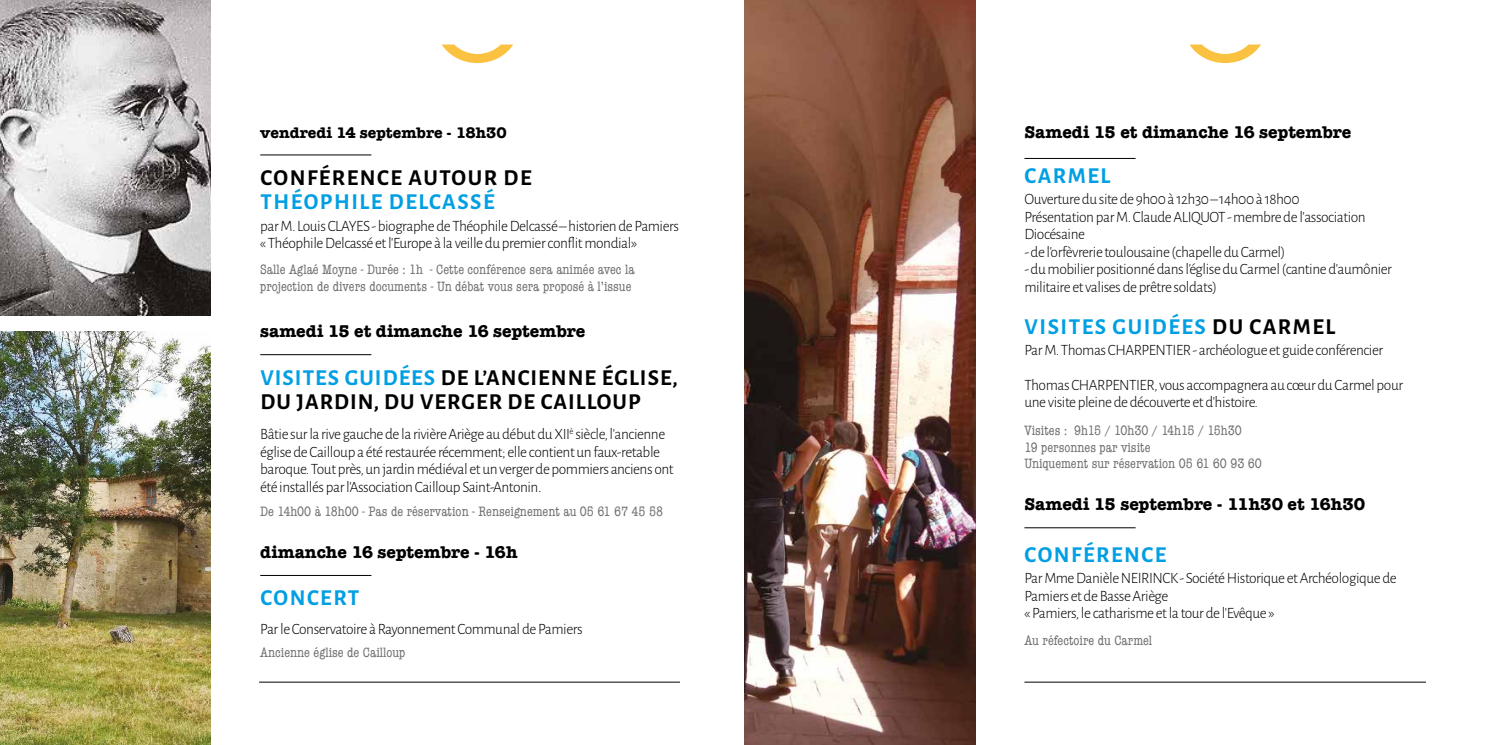
<style>
.page{position:relative;width:1489px;height:745px;background:#fff}
.page>*{position:absolute;margin:0;border:0;box-sizing:border-box;transform-origin:0 0}
.t1{font:700 22.75px "Alegreya Sans";letter-spacing:.065em;color:#009fe3}
.t2{font:700 22.75px/24.5px "Alegreya Sans";letter-spacing:.045em;color:#000}
.t3{font:700 22.75px "Alegreya Sans";letter-spacing:.065em;color:#000}
.t4{font:700 17.5px "American Typewriter";color:#000}
.t5{font:300 15.75px/17.5px "Alegreya Sans";letter-spacing:-.03em;color:#000}
.t6{font:700 15.75px "American Typewriter";color:#000}
.t7{font:condensed 14px/16.8px "American Typewriter";color:#706f6f}
.s1{color:#009fe3}
.s2{color:#000}
</style>
<div class="page">
<hr style="left:260px;top:154px;width:111px;height:1px;background:#000">
<hr style="left:260px;top:354px;width:111px;height:1px;background:#000">
<hr style="left:260px;top:574px;width:111px;height:1px;background:#000">
<hr style="left:1024px;top:158px;width:111px;height:1px;background:#000">
<hr style="left:1024px;top:527px;width:111px;height:1px;background:#000">
<hr style="left:259px;top:681px;width:421px;height:1px;background:#000">
<hr style="left:1024px;top:681px;width:401px;height:1px;background:#000">
<img style="left:0;top:0;width:210px;height:315px">
<img style="left:744px;top:0;width:231px;height:744px">
<img style="left:0;top:331px;width:210px;height:413px">
<svg style="left:441px;top:44px;width:72px;height:19px"></svg>
<svg style="left:1189px;top:44px;width:71px;height:19px"></svg>
<p class="t6" style="left:260px;top:119px;width:248px">vendredi 14 septembre - 18h30</p>
<h1 class="t3" style="left:260px;top:161px;width:273px">CONFÉRENCE AUTOUR DE</h1>
<h1 class="t1" style="left:260px;top:185px;width:236px">THÉOPHILE DELCASSÉ</h1>
<p class="t5" style="left:260px;top:216px;width:420px">par M. Louis CLAYES - biographe de Théophile Delcassé – historien de Pamiers « Théophile Delcassé et l’Europe à la veille du premier conflit mondial»</p>
<p class="t7" style="left:260px;top:261px;width:376px">Salle Aglaé Moyne - Durée : 1h - Cette conférence sera animée avec la projection de divers documents - Un débat vous sera proposé à l’issue</p>
<p class="t4" style="left:260px;top:316px;width:326px">samedi 15 et dimanche 16 septembre</p>
<h1 class="t2" style="left:260px;top:363px;width:419px"><span class="s1">VISITES GUIDÉES</span> DE L’ANCIENNE ÉGLISE,<br>DU JARDIN, DU VERGER DE CAILLOUP</h1>
<p class="t5" style="left:260px;top:424px;width:415px">Bâtie sur la rive gauche de la rivière Ariège au début du XII<sup>è</sup> siècle, l’ancienne église de Cailloup a été restaurée récemment; elle contient un faux-retable baroque. Tout près, un jardin médiéval et un verger de pommiers anciens ont été installés par l’Association Cailloup Saint-Antonin.</p>
<p class="t7" style="left:260px;top:502px;width:404px">De 14h00 à 18h00 - Pas de réservation - Renseignement au 05 61 67 45 58</p>
<p class="t4" style="left:260px;top:536px;width:259px">dimanche 16 septembre - 16h</p>
<h1 class="t1" style="left:260px;top:581px;width:100px">CONCERT</h1>
<p class="t5" style="left:260px;top:619px;width:324px">Par le Conservatoire à Rayonnement Communal de Pamiers</p>
<p class="t7" style="left:260px;top:643px;width:146px">Ancienne église de Cailloup</p>
<p class="t4" style="left:1024px;top:116px;width:328px">Samedi 15 et dimanche 16 septembre</p>
<h1 class="t1" style="left:1024px;top:159px;width:87px">CARMEL</h1>
<p class="t5" style="left:1024px;top:190px;width:343px">Ouverture du site de 9h00 à 12h30 – 14h00 à 18h00<br>Présentation par M. Claude ALIQUOT - membre de l’association<br>Diocésaine</p>
<p class="t5" style="left:1024px;top:242px;width:262px">- de l’orfèvrerie toulousaine (chapelle du Carmel)</p>
<p class="t5" style="left:1024px;top:260px;width:369px">- du mobilier positionné dans l’église du Carmel (cantine d’aumônier militaire et valises de prêtre soldats)</p>
<h1 class="t1" style="left:1024px;top:310px;width:312px">VISITES GUIDÉES <span class="s2">DU CARMEL</span></h1>
<p class="t5" style="left:1024px;top:340px;width:360px">Par M. Thomas CHARPENTIER - archéologue et guide conférencier</p>
<p class="t5" style="left:1024px;top:375px;width:380px">Thomas CHARPENTIER, vous accompagnera au cœur du Carmel pour une visite pleine de découverte et d’histoire.</p>
<p class="t7" style="left:1024px;top:421px;width:239px">Visites : 9h15 / 10h30 / 14h15 / 15h30<br>19 personnes par visite<br>Uniquement sur réservation 05 61 60 93 60</p>
<p class="t4" style="left:1024px;top:489px;width:342px">Samedi 15 septembre - 11h30 et 16h30</p>
<h1 class="t1" style="left:1024px;top:537px;width:143px">CONFÉRENCE</h1>
<p class="t5" style="left:1024px;top:568px;width:374px">Par Mme Danièle NEIRINCK - Société Historique et Archéologique de<br>Pamiers et de Basse Ariège<br>« Pamiers, le catharisme et la tour de l’Evêque »</p>
<p class="t7" style="left:1024px;top:631px;width:129px">Au réfectoire du Carmel</p>
</div>
